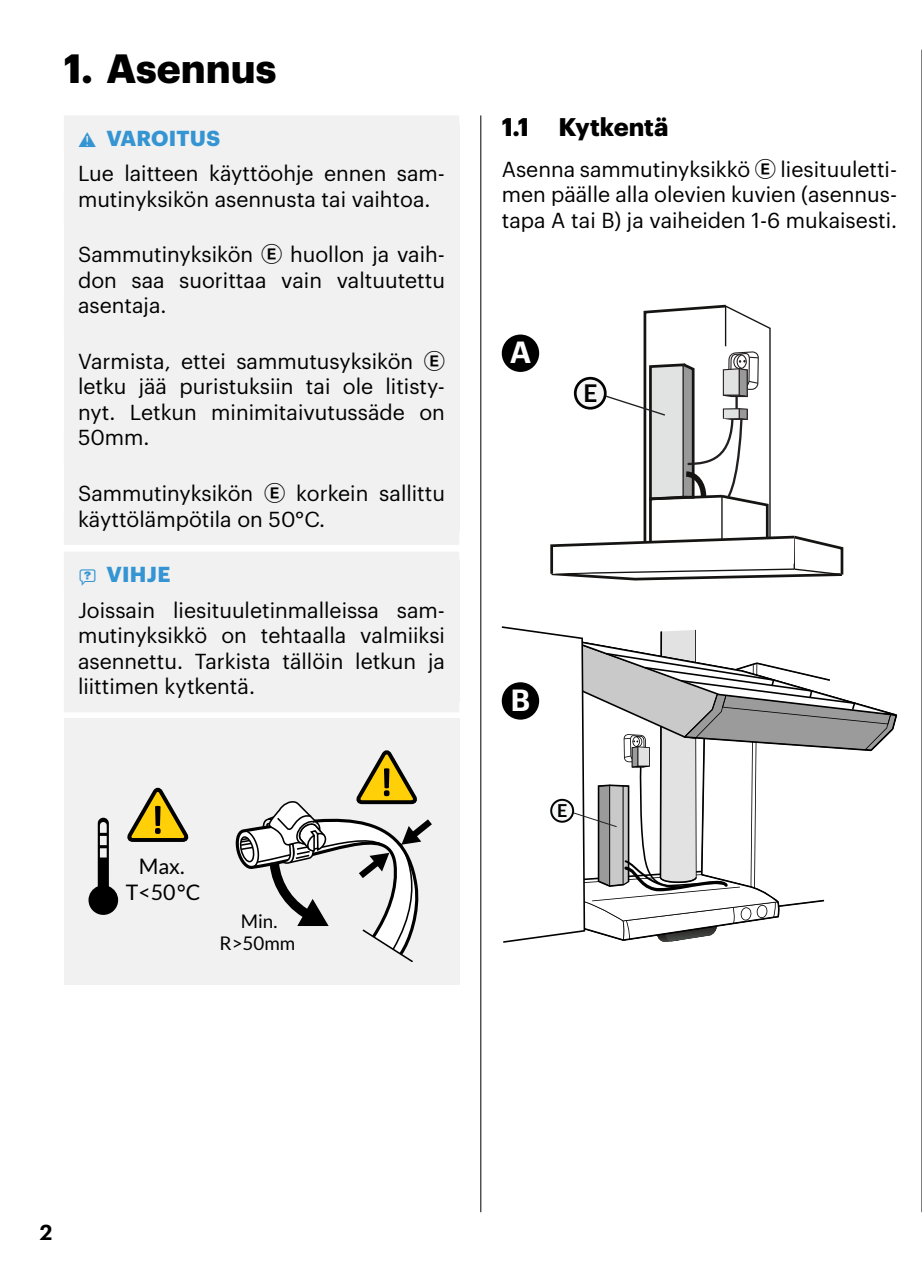
<style>
.page{position:relative;width:922px;height:1276px;background:#fff}
.page>*{position:absolute;margin:0;border:0;box-sizing:border-box;transform-origin:0 0}
.t1{font:700 40px "Graphik";color:#000}
.t2{font:600 30px "Graphik";color:#fff}
.t3{font:700 25px "Graphik";color:#000}
.t4{font:700 24.5px "Lato";color:#000}
.t5{font:21.5px/25.8px "Lato";color:#000;text-align:center}
.t6{font:21.25px/25.5px "Graphik";color:#000;text-align:justify}
.t7{font:700 21.25px "Graphik";letter-spacing:.01em;color:#3595d2}
.t8{font:600 21.25px "Graphik";color:#000}
.t9{font:18.75px/22.5px "Lato";color:#000;text-align:center}
.t10{font:700 18px "Lato";color:#000}
.s1{font-family:"Adobe Gothic Std";font-weight:700}
</style>
<div class="page">
<div style="left:64px;top:124px;width:395px;height:407px;background:#f1f1f2"></div>
<div style="left:64px;top:559px;width:395px;height:143px;background:#f1f1f2"></div>
<div style="left:64px;top:115px;width:395px;height:38px;background:#f1f1f2"></div>
<div style="left:64px;top:512px;width:395px;height:33px;background:#f1f1f2"></div>
<div style="left:64px;top:551px;width:395px;height:38px;background:#f1f1f2"></div>
<div style="left:64px;top:680px;width:395px;height:32px;background:#f1f1f2"></div>
<div style="left:64px;top:718px;width:395px;height:266px;background:#f1f1f2"></div>
<svg style="left:88px;top:817px;width:30px;height:98px"></svg>
<svg style="left:128px;top:787px;width:61px;height:55px"></svg>
<svg style="left:235px;top:750px;width:197px;height:211px"></svg>
<svg style="left:501px;top:626px;width:395px;height:317px"></svg>
<hr style="left:622px;top:786px;width:1px;height:98px;background:#000">
<div style="left:501px;top:682px;width:38px;height:37px;background:#000;border-radius:50%"></div>
<div style="left:501px;top:334px;width:38px;height:38px;background:#000;border-radius:50%"></div>
<svg style="left:550px;top:304px;width:294px;height:277px"></svg>
<hr style="left:921px;top:50px;width:1px;height:1162px;background:#000">
<hr style="left:480px;top:115px;width:1px;height:1097px;background:#000">
<h1 class="t1" style="left:64px;top:37px;width:214px">1. Asennus</h1>
<p class="t7" style="left:106px;top:122px;width:115px">VAROITUS</p>
<p class="t6" style="left:78px;top:159px;width:368px">Lue laitteen käyttöohje ennen sam&shy;mutinyksikön asennusta tai vaihtoa.</p>
<p class="t6" style="left:78px;top:240px;width:368px">Sammutinyksikön <span class="s1">Ⓔ</span> huollon ja vaih&shy;don saa suorittaa vain valtuutettu asentaja.</p>
<p class="t6" style="left:78px;top:347px;width:368px">Varmista, ettei sammutusyksikön <span class="s1">Ⓔ </span>letku jää puristuksiin tai ole litisty&shy;nyt. Letkun minimitaivutussäde on 50mm.</p>
<p class="t6" style="left:78px;top:479px;width:368px">Sammutinyksikön <span class="s1">Ⓔ</span> korkein sallittu käyttölämpötila on 50°C.</p>
<p class="t7" style="left:106px;top:558px;width:65px">VIHJE</p>
<p class="t6" style="left:78px;top:595px;width:368px">Joissain liesituuletinmalleissa sam&shy;mutinyksikkö on tehtaalla valmiiksi asennettu. Tarkista tällöin letkun ja liittimen kytkentä.</p>
<p class="t5" style="left:126px;top:853px;width:76px">Max.<br>T&lt;50°C</p>
<p class="t9" style="left:219px;top:909px;width:77px">Min.<br>R&gt;50mm</p>
<p class="t3" style="left:501px;top:108px;width:168px">1.1 Kytkentä</p>
<p class="t6" style="left:501px;top:154px;width:397px">Asenna sammutinyksikkö <span class="s1">Ⓔ</span> liesituuletti&shy;men päälle alla olevien kuvien (asennus&shy;tapa A tai B) ja vaiheiden 1-6 mukaisesti.</p>
<h2 class="t2" style="left:509px;top:329px;width:23px">A</h2>
<p class="t4" style="left:583px;top:379px;width:16px">E</p>
<h2 class="t2" style="left:510px;top:676px;width:21px">B</h2>
<p class="t10" style="left:557px;top:800px;width:12px">E</p>
<p class="t8" style="left:40px;top:1216px;width:14px">2</p>
</div>
